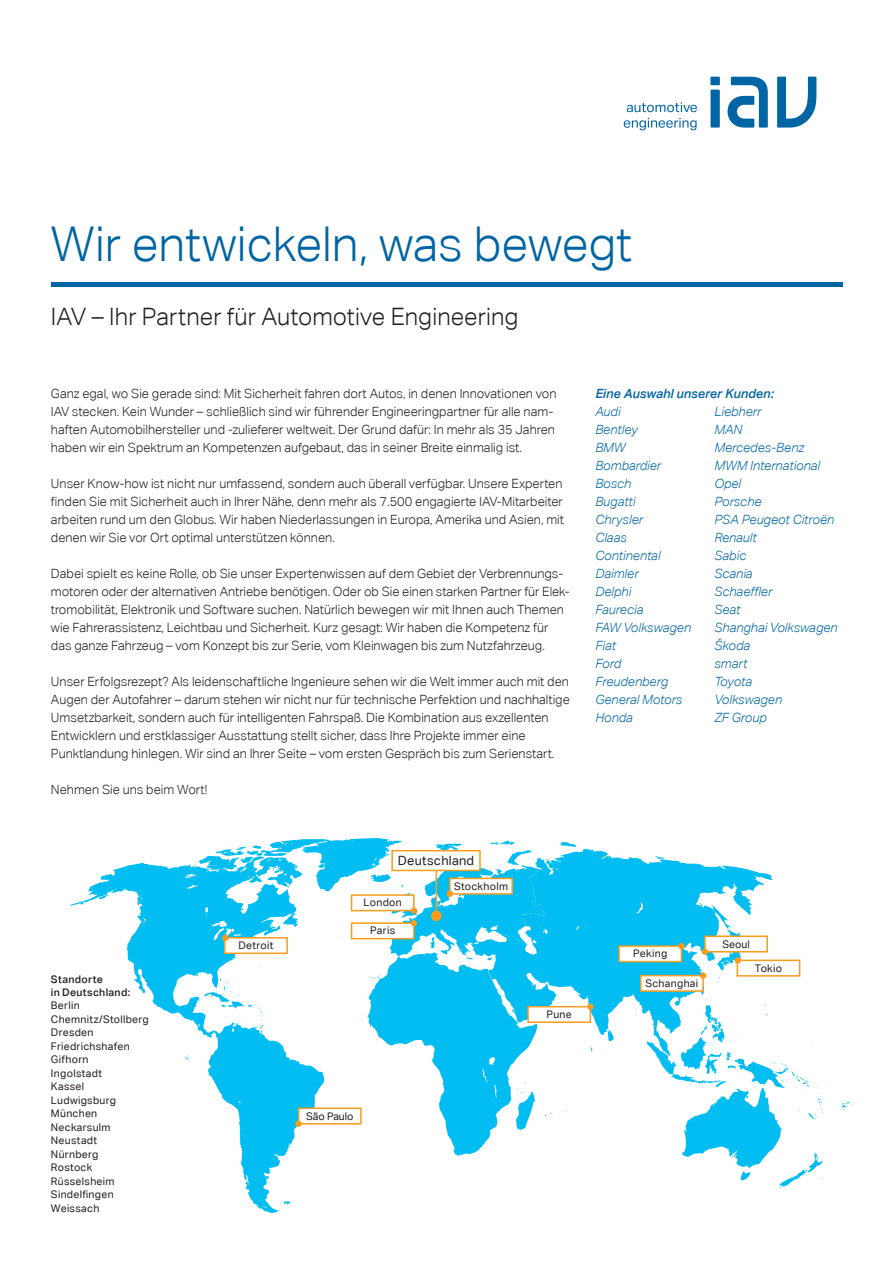
<style>
.page{position:relative;width:893px;height:1263px;background:#fff}
.page>*{position:absolute;margin:0;border:0;box-sizing:border-box;transform-origin:0 0}
.t1{font:300 48px "Aktiv Grotesk";color:#0065a4}
.t2{font:300 24px "Aktiv Grotesk";letter-spacing:.005em;color:#231f20}
.t3{font:300 12.75px/18px "Aktiv Grotesk";color:#231f20}
.t4{font:italic 300 12.75px/18px "Aktiv Grotesk";color:#0065a4}
.t5{font:italic 500 12.75px "Aktiv Grotesk";color:#0065a4}
.t6{font:12.75px "Aktiv Grotesk";letter-spacing:.02em;color:#231f20}
.t7{font:10.5px/13.5px "Aktiv Grotesk";letter-spacing:.025em;color:#231f20}
.t8{font:500 10.5px/12.6px "Aktiv Grotesk";letter-spacing:.03em;color:#231f20}
.t9{font:10.5px "Aktiv Grotesk";color:#231f20}
</style>
<div class="page">
<svg style="left:777px;top:77px;width:39px;height:51px"></svg>
<svg style="left:727px;top:77px;width:41px;height:51px"></svg>
<div style="left:710px;top:77px;width:10px;height:8px;background:#0065a4"></div>
<div style="left:710px;top:90px;width:10px;height:38px;background:#0065a4"></div>
<svg style="left:627px;top:102px;width:70px;height:10px"></svg>
<svg style="left:624px;top:118px;width:72px;height:12px"></svg>
<svg style="left:560px;top:842px;width:16px;height:5px"></svg>
<svg style="left:551px;top:849px;width:222px;height:199px;fill:#01bdf2"></svg>
<svg style="left:656px;top:856px;width:8px;height:3px"></svg>
<svg style="left:717px;top:930px;width:24px;height:40px"></svg>
<svg style="left:608px;top:1030px;width:7px;height:11px"></svg>
<svg style="left:635px;top:1008px;width:2px;height:9px"></svg>
<svg style="left:701px;top:977px;width:19px;height:18px"></svg>
<svg style="left:842px;top:1102px;width:8px;height:8px"></svg>
<svg style="left:647px;top:1001px;width:176px;height:187px"></svg>
<hr style="left:51px;top:282px;width:791px;height:4px;background:#0065a4">
<svg style="left:67px;top:838px;width:484px;height:375px"></svg>
<div style="left:299px;top:1108px;width:62px;height:16px;background:#fff"></div>
<div style="left:298px;top:1108px;width:64px;height:17px;border:2px solid #f89c1c"></div>
<div style="left:295px;top:1120px;width:7px;height:7px;background:#f89c1c;border-radius:50%"></div>
<div style="left:528px;top:1007px;width:62px;height:15px;background:#fff"></div>
<div style="left:527px;top:1006px;width:64px;height:17px;border:2px solid #f89c1c"></div>
<svg style="left:587px;top:1004px;width:6px;height:6px"></svg>
<div style="left:619px;top:946px;width:62px;height:16px;background:#fff"></div>
<div style="left:618px;top:945px;width:64px;height:17px;border:2px solid #f89c1c"></div>
<div style="left:678px;top:943px;width:7px;height:6px;background:#f89c1c;border-radius:50%"></div>
<div style="left:641px;top:976px;width:62px;height:15px;background:#fff"></div>
<div style="left:640px;top:975px;width:64px;height:17px;border:2px solid #f89c1c"></div>
<div style="left:700px;top:972px;width:6px;height:7px;background:#f89c1c;border-radius:50%"></div>
<div style="left:705px;top:936px;width:62px;height:16px;background:#fff"></div>
<div style="left:704px;top:936px;width:64px;height:17px;border:2px solid #f89c1c"></div>
<div style="left:702px;top:948px;width:6px;height:7px;background:#f89c1c;border-radius:50%"></div>
<div style="left:737px;top:960px;width:63px;height:16px;background:#fff"></div>
<div style="left:736px;top:960px;width:64px;height:17px;border:2px solid #f89c1c"></div>
<div style="left:734px;top:957px;width:7px;height:7px;background:#f89c1c;border-radius:50%"></div>
<div style="left:392px;top:851px;width:88px;height:19px;background:#fff"></div>
<div style="left:391px;top:850px;width:90px;height:21px;border:2px solid #f89c1c"></div>
<div style="left:431px;top:911px;width:11px;height:10px;background:#f89c1c;border-radius:50%"></div>
<hr style="left:435px;top:870px;width:2px;height:48px;background:#f89c1c">
<h1 class="t1" style="left:51px;top:217px;width:582px">Wir entwickeln, was bewegt</h1>
<h2 class="t2" style="left:51px;top:303px;width:469px">IAV – Ihr Partner für Automotive Engineering</h2>
<p class="t3" style="left:51px;top:385px;width:507px">Ganz egal, wo Sie gerade sind: Mit Sicherheit fahren dort Autos, in denen Innovationen von IAV stecken. Kein Wunder – schließlich sind wir führender Engineeringpartner für alle nam&shy;haften Automobilhersteller und -zulieferer weltweit. Der Grund dafür: In mehr als 35 Jahren haben wir ein Spektrum an Kompetenzen aufgebaut, das in seiner Breite einmalig ist.</p>
<p class="t3" style="left:51px;top:475px;width:515px">Unser Know-how ist nicht nur umfassend, sondern auch überall verfügbar. Unsere Experten finden Sie mit Sicherheit auch in Ihrer Nähe, denn mehr als 7.500 engagierte IAV-Mitarbeiter arbeiten rund um den Globus. Wir haben Niederlassungen in Europa, Amerika und Asien, mit denen wir Sie vor Ort optimal unterstützen können.</p>
<p class="t3" style="left:51px;top:565px;width:520px">Dabei spielt es keine Rolle, ob Sie unser Expertenwissen auf dem Gebiet der Verbrennungs&shy;motoren oder der alternativen Antriebe benötigen. Oder ob Sie einen starken Partner für Elek&shy;tromobilität, Elektronik und Software suchen. Natürlich bewegen wir mit Ihnen auch Themen wie Fahrerassistenz, Leichtbau und Sicherheit. Kurz gesagt: Wir haben die Kompetenz für das ganze Fahrzeug – vom Konzept bis zur Serie, vom Kleinwagen bis zum Nutzfahrzeug.</p>
<p class="t3" style="left:51px;top:673px;width:520px">Unser Erfolgsrezept? Als leidenschaftliche Ingenieure sehen wir die Welt immer auch mit den Augen der Autofahrer – darum stehen wir nicht nur für technische Perfektion und nachhaltige Umsetzbarkeit, sondern auch für intelligenten Fahrspaß. Die Kombination aus exzellenten Entwicklern und erstklassiger Ausstattung stellt sicher, dass Ihre Projekte immer eine Punktlandung hinlegen. Wir sind an Ihrer Seite – vom ersten Gespräch bis zum Serienstart.</p>
<p class="t3" style="left:51px;top:781px;width:158px">Nehmen Sie uns beim Wort!</p>
<p class="t5" style="left:595px;top:386px;width:180px">Eine Auswahl unserer Kunden:</p>
<p class="t4" style="left:595px;top:403px;width:97px">Audi<br>Bentley<br>BMW<br>Bombardier<br>Bosch<br>Bugatti<br>Chrysler<br>Claas<br>Continental<br>Daimler<br>Delphi<br>Faurecia<br>FAW Volkswagen<br>Fiat<br>Ford<br>Freudenberg<br>General Motors<br>Honda</p>
<p class="t4" style="left:714px;top:403px;width:125px">Liebherr<br>MAN<br>Mercedes-Benz<br>MWM International<br>Opel<br>Porsche<br>PSA Peugeot Citroën<br>Renault<br>Sabic<br>Scania<br>Schaeffler<br>Seat<br>Shanghai Volkswagen<br>Škoda<br>smart<br>Toyota<br>Volkswagen<br>ZF Group</p>
<p class="t8" style="left:51px;top:973px;width:81px">Standorte<br>in Deutschland:</p>
<p class="t7" style="left:51px;top:999px;width:99px">Berlin<br>Chemnitz/Stollberg<br>Dresden<br>Friedrichshafen<br>Gifhorn<br>Ingolstadt<br>Kassel<br>Ludwigsburg<br>München<br>Neckarsulm<br>Neustadt<br>Nürnberg<br>Rostock<br>Rüsselsheim<br>Sindelfingen<br>Weissach</p>
<p class="t7" style="left:238px;top:939px;width:36px">Detroit</p>
<p class="t6" style="left:398px;top:853px;width:78px">Deutschland</p>
<p class="t7" style="left:364px;top:896px;width:40px">London</p>
<p class="t7" style="left:370px;top:924px;width:27px">Paris</p>
<p class="t7" style="left:454px;top:879px;width:55px">Stockholm</p>
<p class="t9" style="left:306px;top:1110px;width:49px">São Paulo</p>
<p class="t7" style="left:546px;top:1008px;width:27px">Pune</p>
<p class="t7" style="left:633px;top:947px;width:36px">Peking</p>
<p class="t7" style="left:645px;top:976px;width:54px">Schanghai</p>
<p class="t7" style="left:722px;top:937px;width:29px">Seoul</p>
<p class="t7" style="left:755px;top:961px;width:29px">Tokio</p>
</div>
